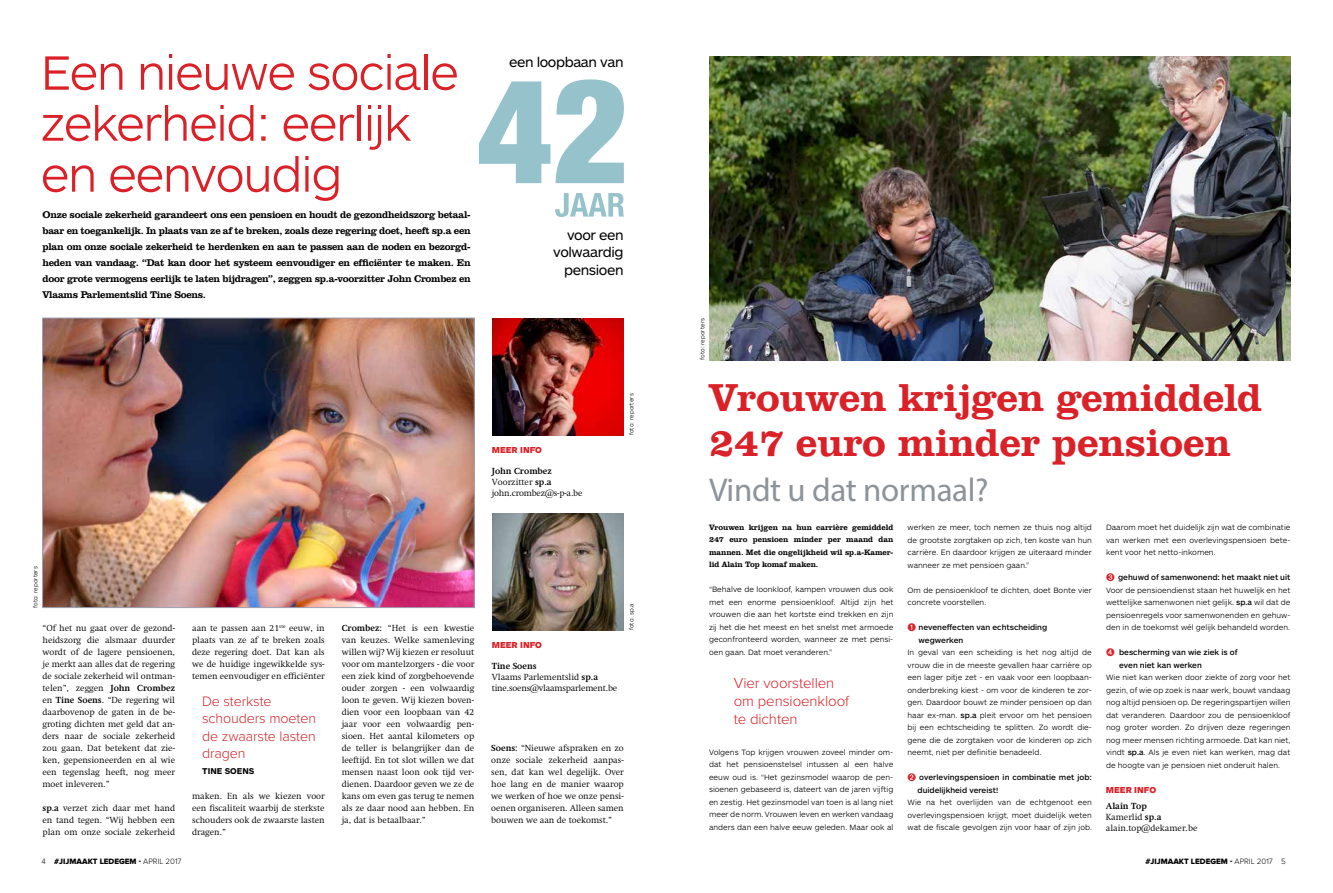
<style>
.page{position:relative;width:1333px;height:893px;background:#fff}
.page>*{position:absolute;margin:0;border:0;box-sizing:border-box;transform-origin:0 0}
.t1{font:300 50px/51px "ARS Maquette";letter-spacing:-.03em;color:#da2128}
.t2{font:700 40px/45px "Clarendon BT Pro";letter-spacing:-.01em;color:#da2128}
.t3{font:33px "Myriad Pro";letter-spacing:-.01em;color:#8d9398}
.t4{font:300 15px/18px "Proxima Nova";letter-spacing:-.005em;color:#da2128}
.t5{font:14.3px/17.3px "ARS Maquette";letter-spacing:-.03em;color:#000;text-align:right}
.t6{font:300 14.2px/17.5px "Proxima Nova";letter-spacing:-.005em;color:#d2232a}
.t7{font:700 10px/16px "Clarendon BT Pro";letter-spacing:-.03em;color:#000;text-align:justify}
.t8{font:300 9px/12px "Swift LT Pro";color:#000;text-align:justify}
.t9{font:300 9px/10.8px "Swift LT Pro";letter-spacing:-.02em;color:#000}
.t10{font:900 9px "ARS Maquette";color:#da2128}
.t11{font:700 8.7px "ARS Maquette";color:#000}
.t12{font:300 8px/12.5px "ARS Maquette";color:#000;text-align:justify}
.t13{font:500 8px/12.5px "ARS Maquette";color:#000}
.t14{font:700 8px/12.5px "Clarendon BT Pro";letter-spacing:-.01em;color:#000;text-align:justify}
.t15{font:8px "Proxima Nova Extrabld";color:#000}
.t16{font:300 6px "ARS Maquette";letter-spacing:.01em;color:#000}
.s1{font-weight:700}
.s2{color:#da2128}
.s3{font-weight:500}
.s4{font-family:"Proxima Nova";font-weight:300}
</style>
<div class="page">
<img style="left:709px;top:57px;width:581px;height:303px">
<img style="left:44px;top:319px;width:429px;height:287px">
<div style="left:42px;top:317px;width:433px;height:291px;border:1px solid #9ea4b5"></div>
<img style="left:492px;top:318px;width:132px;height:118px">
<svg style="left:479px;top:79px;width:145px;height:104px"></svg>
<svg style="left:555px;top:193px;width:69px;height:24px"></svg>
<img style="left:492px;top:513px;width:132px;height:117px">
<h1 class="t1" style="left:41px;top:45px;width:420px">Een nieuwe sociale zekerheid: eerlijk en eenvoudig</h1>
<p class="t7" style="left:43px;top:207px;width:430px">Onze sociale zekerheid garandeert ons een pensioen en houdt de gezondheidszorg betaal&shy;baar en toegankelijk. In plaats van ze af te breken, zoals deze regering doet, heeft sp.a een plan om onze sociale zekerheid te herdenken en aan te passen aan de noden en bezorgd&shy;heden van vandaag. “Dat kan door het systeem eenvoudiger en efficiënter te maken. En door grote vermogens eerlijk te laten bijdragen”, zeggen sp.a-voorzitter John Crombez en Vlaams Parlementslid Tine Soens.</p>
<h3 class="t5" style="left:509px;top:53px;width:116px">een loopbaan van</h3>
<h3 class="t5" style="left:553px;top:226px;width:72px">voor een volwaardig pensioen</h3>
<p class="t10" style="left:492px;top:444px;width:52px">MEER INFO</p>
<p class="t9" style="left:492px;top:466px;width:92px"><span class="s1">John Crombez<br></span>Voorzitter <span class="s1">sp.a </span>john.crombez@s-p-a.be</p>
<p class="t16" style="left:627px;top:435px;width:43px;rotate:-90deg">foto: reporters</p>
<p class="t16" style="left:31px;top:608px;width:43px;rotate:-90deg">foto: reporters</p>
<p class="t8" style="left:43px;top:622px;width:134px">“Of het nu gaat over de gezond&shy;heidszorg die alsmaar duurder wordt of de lagere pensioenen, je merkt aan alles dat de regering de sociale zekerheid wil ontman&shy;telen”, zeggen <span class="s1">John Crombez </span>en <span class="s1">Tine Soens</span>. “De regering wil daarbovenop de gaten in de be&shy;groting dichten met geld dat an&shy;ders naar de sociale zekerheid zou gaan. Dat betekent dat zie&shy;ken, gepensioneerden en al wie een tegenslag heeft, nog meer moet inleveren.”</p>
<p class="t8" style="left:43px;top:802px;width:134px"><span class="s1">sp.a</span> verzet zich daar met hand en tand tegen. “Wij hebben een plan om onze sociale zekerheid</p>
<p class="t8" style="left:192px;top:622px;width:134px">aan te passen aan 21<sup>ste</sup> eeuw, in plaats van ze af te breken zoals deze regering doet. Dat kan als we de huidige ingewikkelde sys&shy;temen eenvoudiger en efficiënter</p>
<h3 class="t6" style="left:202px;top:692px;width:115px">De sterkste schouders moeten de zwaarste lasten dragen</h3>
<p class="t11" style="left:202px;top:766px;width:54px">TINE SOENS</p>
<p class="t8" style="left:192px;top:790px;width:134px">maken. En als we kiezen voor een fiscaliteit waarbij de sterkste schouders ook de zwaarste lasten dragen.”</p>
<p class="t8" style="left:342px;top:622px;width:134px"><span class="s1">Crombez:</span> “Het is een kwestie van keuzes. Welke samenleving willen wij? Wij kiezen er resoluut voor om mantelzorgers - die voor een ziek kind of zorgbehoevende ouder zorgen - een volwaardig loon te geven. Wij kiezen boven&shy;dien voor een loopbaan van 42 jaar voor een volwaardig pen&shy;sioen. Het aantal kilometers op de teller is belangrijker dan de leeftijd. En tot slot willen we dat mensen naast loon ook tijd ver&shy;dienen. Daardoor geven we ze de kans om even gas terug te nemen als ze daar nood aan hebben. En ja, dat is betaalbaar.”</p>
<p class="t10" style="left:492px;top:639px;width:52px">MEER INFO</p>
<p class="t9" style="left:492px;top:661px;width:127px"><span class="s1">Tine Soens<br></span>Vlaams Parlementslid <span class="s1">sp.a </span>tine.soens@vlaamsparlement.be</p>
<p class="t16" style="left:627px;top:630px;width:28px;rotate:-90deg">foto: sp.a</p>
<p class="t8" style="left:491px;top:742px;width:134px"><span class="s1">Soens:</span> “Nieuwe afspraken en zo onze sociale zekerheid aanpas&shy;sen, dat kan wel degelijk. Over hoe lang en de manier waarop we werken of hoe we onze pensi&shy;oenen organiseren. Alleen samen bouwen we aan de toekomst.”</p>
<p class="t16" style="left:698px;top:360px;width:43px;rotate:-90deg">foto: reporters</p>
<h2 class="t2" style="left:709px;top:374px;width:554px">Vrouwen krijgen gemiddeld<br>247 euro minder pensioen</h2>
<h3 class="t3" style="left:709px;top:469px;width:281px">Vindt u dat normaal?</h3>
<p class="t14" style="left:709px;top:521px;width:186px">Vrouwen krijgen na hun carrière gemiddeld 247 euro pensioen minder per maand dan mannen. Met die ongelijkheid wil sp.a-Kamer&shy;lid Alain Top komaf maken.</p>
<p class="t12" style="left:709px;top:583px;width:186px">“Behalve de loonkloof, kampen vrouwen dus ook met een enorme pensioenkloof. Altijd zijn het vrouwen die aan het kortste eind trekken en zijn zij het die het meest en het snelst met armoede geconfronteerd worden, wanneer ze met pensi&shy;oen gaan. Dat moet veranderen.”</p>
<h3 class="t4" style="left:733px;top:673px;width:117px">Vier voorstellen om pensioenkloof te dichten</h3>
<p class="t12" style="left:709px;top:745px;width:186px">Volgens Top krijgen vrouwen zoveel minder om&shy;dat het pensioenstelsel intussen al een halve eeuw oud is. “Het gezinsmodel waarop de pen&shy;sioenen gebaseerd is, dateert van de jaren vijftig en zestig. Het gezinsmodel van toen is al lang niet meer de norm. Vrouwen leven en werken vandaag anders dan een halve eeuw geleden. Maar ook al</p>
<p class="t12" style="left:907px;top:521px;width:186px">werken ze meer, toch nemen ze thuis nog altijd de grootste zorgtaken op zich, ten koste van hun carrière. En daardoor krijgen ze uiteraard minder wanneer ze met pensioen gaan.”</p>
<p class="t12" style="left:907px;top:583px;width:186px">Om de pensioenkloof te dichten, doet Bonte vier concrete voorstellen.</p>
<p class="t13" style="left:918px;top:621px;width:130px;text-indent:-11px"><span class="s2">➊</span> neveneffecten van echtscheiding wegwerken</p>
<p class="t12" style="left:907px;top:646px;width:186px">In geval van een scheiding is het nog altijd de vrouw die in de meeste gevallen haar carrière op een lager pitje zet - en vaak voor een loopbaan&shy;onderbreking kiest - om voor de kinderen te zor&shy;gen. Daardoor bouwt ze minder pensioen op dan haar ex-man. <span class="s3">sp.a</span> pleit ervoor om het pensioen bij een echtscheiding te splitten. Zo wordt die&shy;gene die de zorgtaken voor de kinderen op zich neemt, niet per definitie benadeeld.</p>
<p class="t13" style="left:917px;top:771px;width:176px;text-indent:-10px"><span class="s2">➋</span> overlevingspensioen in combinatie met job: duidelijkheid vereist!</p>
<p class="t12" style="left:907px;top:796px;width:186px">Wie na het overlijden van de echtgenoot een overlevingspensioen krijgt, moet duidelijk weten wat de fiscale gevolgen zijn voor haar of zijn job.</p>
<p class="t12" style="left:1106px;top:521px;width:186px">Daarom moet het duidelijk zijn wat de combinatie van werken met een overlevingspensioen bete&shy;kent voor het netto-inkomen.</p>
<p class="t12" style="left:1106px;top:571px;width:186px"><span class="s2">➌</span> <span class="s3">gehuwd of samenwonend: het maakt niet uit </span>Voor de pensioendienst staan het huwelijk en het wettelijke samenwonen niet gelijk. <span class="s3">sp.a</span> wil dat de pensioenregels voor samenwonenden en gehuw&shy;den in de toekomst wél gelijk behandeld worden.</p>
<p class="t13" style="left:1119px;top:646px;width:120px;text-indent:-13px"><span class="s2">➍</span> bescherming van wie ziek is of even niet kan werken</p>
<p class="t12" style="left:1106px;top:671px;width:186px">Wie niet kan werken door ziekte of zorg voor het gezin, of wie op zoek is naar werk, bouwt vandaag nog altijd pensioen op. De regeringspartijen willen dat veranderen. Daardoor zou de pensioenkloof nog groter worden. Zo drijven deze regeringen nog meer mensen richting armoede. Dat kan niet, vindt <span class="s3">sp.a</span>. Als je even niet kan werken, mag dat de hoogte van je pensioen niet onderuit halen.</p>
<p class="t10" style="left:1105px;top:784px;width:52px">MEER INFO</p>
<p class="t8" style="left:1105px;top:801px;width:93px;line-height:10.8px;text-align:left"><span class="s1">Alain Top<br></span>Kamerlid <span class="s1">sp.a </span>alain.top@dekamer.be</p>
<p class="t15" style="left:42px;top:857px;width:141px"><span class="s4">4</span> #JIJMAAKT LEDEGEM - <span class="s4">APRIL 2017</span></p>
<p class="t15" style="left:1145px;top:857px;width:142px">#JIJMAAKT LEDEGEM - <span class="s4">APRIL 2017 5</span></p>
</div>
